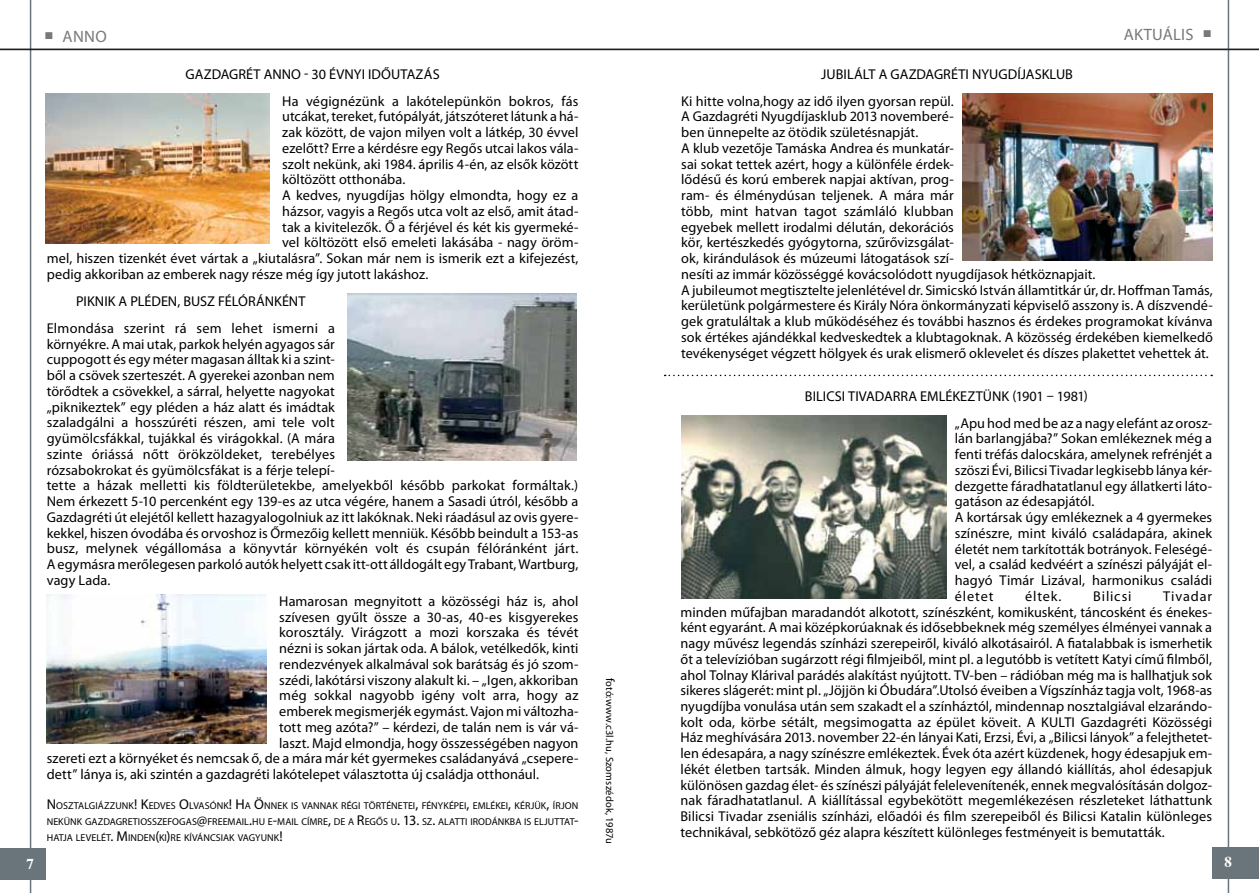
<style>
.page{position:relative;width:1259px;height:893px;background:#fff}
.page>*{position:absolute;margin:0;border:0;box-sizing:border-box;transform-origin:0 0}
.t1{font:16.5px "Myriad Pro";letter-spacing:.02em;color:#77787b}
.t2{font:700 15px "Times";color:#fff}
.t3{font:14.25px/15.8px "Myriad Pro";letter-spacing:.005em;color:#000}
.t4{font:10.5px "Myriad Pro";letter-spacing:.01em;color:#000}
.t5{font:10.05px/15.8px "Myriad Pro";letter-spacing:.005em;color:#000;text-align:justify}
.s1{font-size:14.25px}
.s2{font-size:12px}
</style>
<div class="page">
<hr style="left:30px;top:0;width:1px;height:893px;background:#6a747b">
<div style="left:0;top:848px;width:46px;height:32px;background:#6a747b"></div>
<hr style="left:1227px;top:0;width:2px;height:893px;background:#6a747b">
<hr style="left:0;top:49px;width:1259px;height:1px;background:#000">
<div style="left:1212px;top:847px;width:47px;height:32px;background:#6a747b"></div>
<svg style="left:664px;top:375px;width:548px;height:1px"></svg>
<img style="left:681px;top:416px;width:265px;height:182px">
<img style="left:45px;top:94px;width:224px;height:150px">
<img style="left:46px;top:594px;width:220px;height:150px">
<img style="left:348px;top:294px;width:229px;height:167px">
<img style="left:962px;top:94px;width:251px;height:166px">
<p class="t2" style="left:26px;top:849px;width:9px">7</p>
<p class="t1" style="left:44px;top:26px;width:41px"><sup>■</sup> Anno</p>
<p class="t3" style="left:282px;top:60px;width:298px;line-height:27px;text-indent:22px">- 30 évnyi időutazás<br>Ha végignézünk a lakótelepünkön bokros, fás</p>
<p class="t3" style="left:282px;top:109px;width:298px">utcákat, tereket, futópályát, játszóteret látunk a há-</p>
<p class="t3" style="left:282px;top:124px;width:298px">zak között, de vajon milyen volt a látkép, 30 évvel</p>
<p class="t3" style="left:282px;top:140px;width:298px">ezelőtt? Erre a kérdésre egy Regős utcai lakos vála-</p>
<p class="t3" style="left:282px;top:156px;width:298px">szolt nekünk, aki 1984. április 4-én, az elsők között</p>
<p class="t3" style="left:282px;top:172px;width:125px">költözött otthonába.</p>
<p class="t3" style="left:282px;top:187px;width:298px">A kedves, nyugdíjas hölgy elmondta, hogy ez a</p>
<p class="t3" style="left:282px;top:203px;width:298px">házsor, vagyis a Regős utca volt az első, amit átad-</p>
<p class="t3" style="left:282px;top:219px;width:298px">tak a kivitelezők. Ő a férjével és két kis gyermeké-</p>
<p class="t3" style="left:282px;top:235px;width:298px">vel költözött első emeleti lakásába - nagy öröm-</p>
<p class="t3" style="left:47px;top:250px;width:533px">mel, hiszen tizenkét évet vártak a „kiutalásra”. Sokan már nem is ismerik ezt a kifejezést,</p>
<p class="t3" style="left:47px;top:266px;width:383px">pedig akkoriban az emberek nagy része még így jutott lakáshoz.</p>
<p class="t3" style="left:76px;top:293px;width:85px">Piknik a pléden</p>
<p class="t3" style="left:186px;top:66px;width:19px">Gazdagr</p>
<p class="t3" style="left:246px;top:66px;width:37px">ét Anno</p>
<p class="t3" style="left:47px;top:287px;width:289px;line-height:27px;text-indent:131px">, busz félóránként<br>Elmondása szerint rá sem lehet ismerni a</p>
<p class="t3" style="left:47px;top:336px;width:533px">környékre. A mai utak, parkok helyén agyagos sár<br>cuppogott és egy méter magasan álltak ki a szint-<br>ből a csövek szerteszét. A gyerekei azonban nem<br>törődtek a csövekkel, a sárral, helyette nagyokat<br>„piknikeztek” egy pléden a ház alatt és imádtak<br>szaladgálni a hosszúréti részen, ami tele volt<br>gyümölcsfákkal, tujákkal és virágokkal. (A mára<br>szinte óriássá nőtt örökzöldeket, terebélyes<br>rózsabokrokat és gyümölcsfákat is a férje telepí-<br>tette a házak melletti kis földterületekbe, amelyekből később parkokat formáltak.)<br>Nem érkezett 5-10 percenként egy 139-es az utca végére, hanem a Sasadi útról, később a Gazdagréti út elejétől kellett hazagyalogolniuk az itt lakóknak. Neki ráadásul az ovis gyere&shy;kekkel, hiszen óvodába és orvoshoz is Őrmezőig kellett menniük. Később beindult a 153-as busz, melynek végállomása a könyvtár környékén volt és csupán félóránként járt.<br>A egymásra merőlegesen parkoló autók helyett csak itt-ott álldogált egy Trabant, Wartburg, vagy Lada.</p>
<p class="t3" style="left:279px;top:593px;width:301px">H amarosan megnyitott a közösségi ház is, ahol</p>
<p class="t3" style="left:279px;top:609px;width:301px">szívesen gyűlt össze a 30-as, 40-es kisgyerekes</p>
<p class="t3" style="left:279px;top:625px;width:301px">korosztály. Virágzott a mozi korszaka és tévét</p>
<p class="t3" style="left:279px;top:640px;width:301px">nézni is sokan jártak oda. A bálok, vetélkedők, kinti</p>
<p class="t3" style="left:279px;top:656px;width:301px">rendezvények alkalmával sok barátság és jó szom-</p>
<p class="t3" style="left:279px;top:672px;width:301px">szédi, lakótársi viszony alakult ki. – „Igen, akkoriban</p>
<p class="t3" style="left:279px;top:687px;width:301px">még sokkal nagyobb igény volt arra, hogy az</p>
<p class="t3" style="left:279px;top:703px;width:301px">emberek megismerjék egymást. Vajon mi változha-</p>
<p class="t3" style="left:279px;top:719px;width:301px">tott meg azóta?” – kérdezi, de talán nem is vár vá-</p>
<p class="t3" style="left:279px;top:735px;width:301px">laszt. Majd elmondja, hogy összességében nagyon</p>
<p class="t3" style="left:47px;top:750px;width:533px">szereti ezt a környéket és nemcsak ő, de a mára már két gyermekes családanyává „csepere-</p>
<p class="t3" style="left:47px;top:766px;width:494px">dett” lánya is, aki szintén a gazdagréti lakótelepet választotta új családja otthonául.</p>
<p class="t5" style="left:47px;top:798px;width:533px"><span class="s1">N</span> OSZTALGIÁZZUNK<span class="s1">! K</span>EDVES <span class="s1">O</span>LVASÓNK<span class="s1">! H</span>A <span class="s1">Ö</span>NNEK IS VANNAK RÉGI TÖRTÉNETEI<span class="s1">,</span> FÉNYKÉPEI<span class="s1">,</span> EMLÉKEI<span class="s1">,</span> KÉRJÜK<span class="s1">,</span> ÍRJON NEKÜNK GAZDAGRETIOSSZEFOGAS<span class="s1">@</span>FREEMAIL<span class="s1">.</span>HU E<span class="s1">-</span>MAIL CÍMRE<span class="s1">,</span> DE A <span class="s1">R</span>EGŐS U<span class="s1">. 13.</span> SZ<span class="s1">.</span> ALATTI IRODÁNKBA IS ELJUTTAT<span class="s1">-</span>HATJA LEVELÉT<span class="s1">. M</span> INDEN<span class="s1">(</span>KI<span class="s1">)</span>RE KÍVÁNCSIAK VAGYUNK<span class="s1">!</span></p>
<p class="t4" style="left:616px;top:678px;width:168px;rotate:90deg"><span class="s2">f</span>otó:www.c3l.hu, Szomszédok, 1987u</p>
<p class="t1" style="left:1123px;top:24px;width:90px">Aktuális <sup>■</sup></p>
<p class="t3" style="left:681px;top:60px;width:391px;line-height:27px;text-indent:270px">éti Nyugdíjasklub<br>Ki hitte volna,hogy az idő ilyen gyorsan repül.</p>
<p class="t3" style="left:681px;top:109px;width:533px">A Gazdagréti Nyugdíjasklub 2013 novemberé-<br>ben ünnepelte az ötödik születésnapját.<br>A klub vezetője Tamáska Andrea és munkatár-<br>sai sokat tettek azért, hogy a különféle érdek-<br>lődésű és korú emberek napjai aktívan, prog-<br>ram- és élménydúsan teljenek. A mára már<br>több, mint hatvan tagot számláló klubban<br>egyebek mellett irodalmi délután, dekorációs<br>kör, kertészkedés gyógytorna, szűrővizsgálat-<br>ok, kirándulások és múzeumi látogatások szí-<br>nesíti az immár közösséggé kovácsolódott nyugdíjasok hétköznapjait.<br>A jubileumot megtisztelte jelenlétével dr. Simicskó István államtitkár úr, dr. Hoffman Tamás, kerületünk polgármestere és Király Nóra önkormányzati képviselő asszony is. A díszvendé&shy;gek gratuláltak a klub működéséhez és további hasznos és érdekes programokat kívánva sok értékes ajándékkal kedveskedtek a klubtagoknak. A közösség érdekében kiemelkedő tevékenységet végzett hölgyek és urak elismerő oklevelet és díszes plakettet vehettek át.</p>
<p class="t3" style="left:821px;top:66px;width:88px">Jubilált a Gazdagr</p>
<p class="t3" style="left:805px;top:388px;width:71px">Bilicsi Tivadarra</p>
<p class="t3" style="left:920px;top:388px;width:41px">emlékezt</p>
<p class="t3" style="left:955px;top:382px;width:259px;line-height:27px;text-indent:28px">ünk (1901 – 1981)<br>„Apu hod med be az a nagy elefánt az orosz-</p>
<p class="t3" style="left:955px;top:430px;width:259px">lán barlangjába?” Sokan emlékeznek még a fenti tréfás dalocskára, amelynek refrénjét a szöszi Évi, Bilicsi Tivadar legkisebb lánya kér&shy;dezgette fáradhatatlanul egy állatkerti láto&shy;gatáson az édesapjától.<br>A kortársak úgy emlékeznek a 4 gyermekes színészre, mint kiváló családapára, akinek életét nem tarkították botrányok. Feleségé&shy;vel, a család kedvéért a színészi pályáját el&shy;hagyó Timár Lizával, harmonikus családi életet</p>
<p class="t3" style="left:680px;top:588px;width:533px;text-align:justify;text-indent:482px">Tivadar minden műfajban maradandót alkotott, színészként, komikusként, táncosként és énekes&shy;ként egyaránt. A mai középkorúaknak és idősebbeknek még személyes élményei vannak a nagy művész legendás színházi szerepeiről, kiváló alkotásairól. A fiatalabbak is ismerhetik őt a televízióban sugárzott régi filmjeiből, mint pl. a legutóbb is vetített Katyi című filmből, ahol Tolnay Klárival parádés alakítást nyújtott. TV-ben – rádióban még ma is hallhatjuk sok sikeres slágerét: mint pl. „Jöjjön ki Óbudára”.Utolsó éveiben a Vígszínház tagja volt, 1968-as nyugdíjba vonulása után sem szakadt el a színháztól, mindennap nosztalgiával elzarándo&shy;kolt oda, körbe sétált, megsimogatta az épület köveit. A KULTI Gazdagréti Közösségi Ház meghívására 2013. november 22-én lányai Kati, Erzsi, Évi, a „Bilicsi lányok” a felejthetet&shy;len édesapára, a nagy színészre emlékeztek. Évek óta azért küzdenek, hogy édesapjuk em&shy;lékét életben tartsák. Minden álmuk, hogy legyen egy állandó kiállítás, ahol édesapjuk különösen gazdag élet- és színészi pályáját felelevenítenék, ennek megvalósításán dolgoz&shy;nak fáradhatatlanul. A kiállítással egybekötött megemlékezésen részleteket láthattunk Bilicsi Tivadar zseniális színházi, előadói és film szerepeiből és Bilicsi Katalin különleges technikával, sebkötöző géz alapra készített különleges festményeit is bemutatták.</p>
<p class="t3" style="left:1025px;top:588px;width:38px">éltek.</p>
<p class="t3" style="left:1093px;top:588px;width:40px">Bilicsi</p>
<p class="t2" style="left:1224px;top:848px;width:9px">8</p>
</div>
